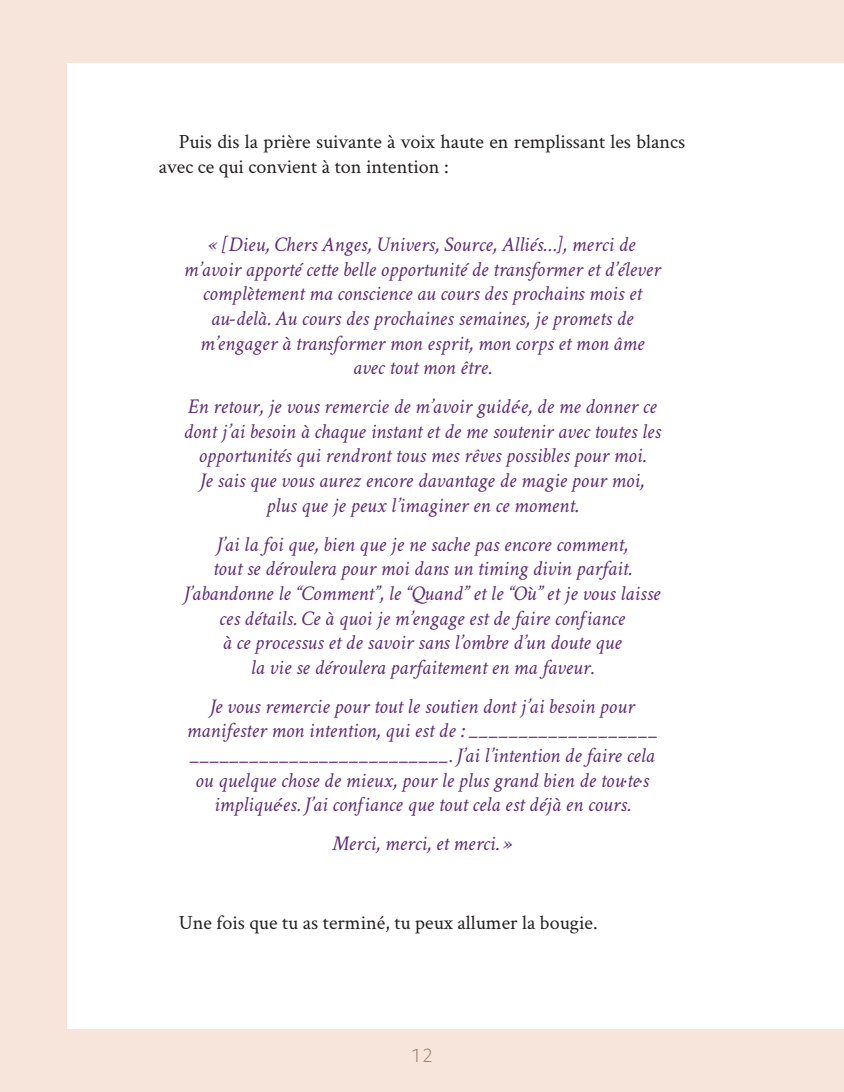
<style>
.page{position:relative;width:844px;height:1092px;background:#fff}
.page>*{position:absolute;margin:0;border:0;box-sizing:border-box;transform-origin:0 0}
.t1{font:italic 21px/24.5px "Crimson Text";color:#5f2a78;text-align:center}
.t2{font:20.12px/24.5px "Crimson Text";color:#231f20}
.t3{font:300 17.5px "Objektiv Mk 3";color:#997f6d}
</style>
<div class="page">
<div style="left:0;top:1029px;width:843px;height:62px;background:#f7e5dc"></div>
<div style="left:0;top:0;width:843px;height:62px;background:#f7e5dc"></div>
<div style="left:0;top:0;width:67px;height:1091px;background:#f7e5dc"></div>
<p class="t2" style="left:159px;top:129px;width:527px;text-indent:20px">Puis dis la prière suivante à voix haute en remplissant les blancs avec ce qui convient à ton intention :</p>
<p class="t1" style="left:183px;top:233px;width:478px">« [Dieu, Chers Anges, Univers, Source, Alliés…], merci de m’avoir apporté cette belle opportunité de transformer et d’élever complètement ma conscience au cours des prochains mois et au-delà. Au cours des prochaines semaines, je promets de m’engager à transformer mon esprit, mon corps et mon âme avec tout mon être.</p>
<p class="t1" style="left:183px;top:394px;width:478px">En retour, je vous remercie de m’avoir guidé·e, de me donner ce dont j’ai besoin à chaque instant et de me soutenir avec toutes les opportunités qui rendront tous mes rêves possibles pour moi.<br>Je sais que vous aurez encore davantage de magie pour moi, plus que je peux l’imaginer en ce moment.</p>
<p class="t1" style="left:184px;top:532px;width:478px">J’ai la foi que, bien que je ne sache pas encore comment,<br>tout se déroulera pour moi dans un timing divin parfait.<br>J’abandonne le “Comment”, le “Quand” et le “Où” et je vous laisse ces détails. Ce à quoi je m’engage est de faire confiance<br>à ce processus et de savoir sans l’ombre d’un doute que<br>la vie se déroulera parfaitement en ma faveur.</p>
<p class="t1" style="left:186px;top:694px;width:473px">Je vous remercie pour tout le soutien dont j’ai besoin pour manifester mon intention, qui est de : ___________________ __________________________. J’ai l’intention de faire cela ou quelque chose de mieux, pour le plus grand bien de tou·te·s impliqué·es. J’ai confiance que tout cela est déjà en cours.</p>
<p class="t1" style="left:332px;top:831px;width:182px">Merci, merci, et merci. »</p>
<p class="t2" style="left:179px;top:909px;width:420px">Une fois que tu as terminé, tu peux allumer la bougie.</p>
<p class="t3" style="left:411px;top:1043px;width:24px">12</p>
</div>
